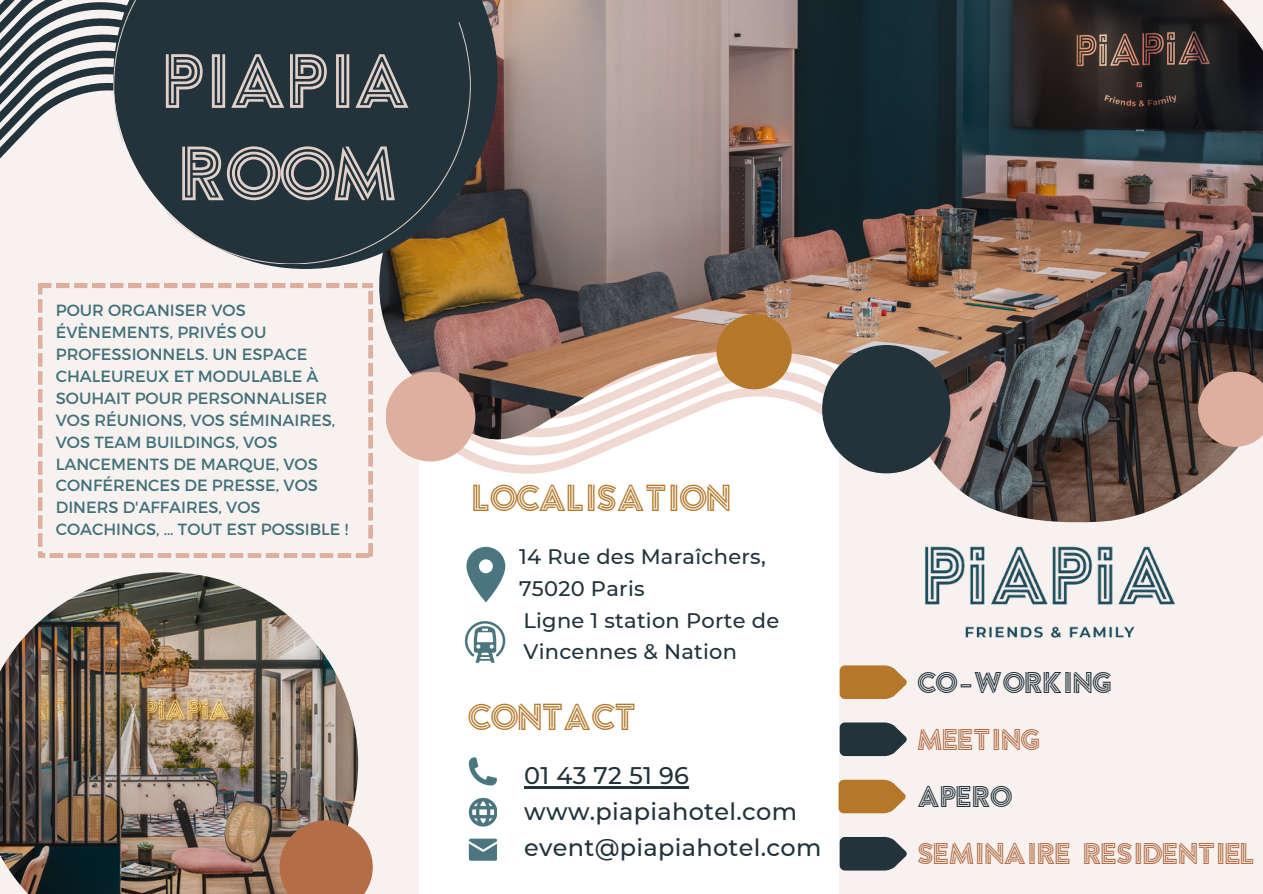
<style>
.page{position:relative;width:1263px;height:894px;background:#fff}
.page>*{position:absolute;margin:0;border:0;box-sizing:border-box;transform-origin:0 0}
.t1{font:76.65px/92.2px "Argon PERSONAL";color:#e1d1c9}
.t2{font:37.5px "Argon PERSONAL";color:#b57729}
.t3{font:30px "Argon PERSONAL";color:#b46d45}
.t4{font:30px "Argon PERSONAL";color:#23333b}
.t5{font:500 24px/36px "Montserrat";letter-spacing:.01em;color:#23333b}
.t6{font:500 21px/31.5px "Montserrat";letter-spacing:.01em;color:#23333b}
.t7{font:16.2px/21.9px "Montserrat";color:#417078}
</style>
<div class="page">
<div style="left:0;top:0;width:418px;height:893px;background:#f7f2f0"></div>
<div style="left:839px;top:0;width:424px;height:893px;background:#f7f2f0"></div>
<img style="left:379px;top:0;width:884px;height:522px">
<div style="left:386px;top:371px;width:89px;height:90px;background:#deae9e;border-radius:50%"></div>
<svg style="left:279px;top:0;width:218px;height:269px;background:#42423b"></svg>
<div style="left:822px;top:345px;width:128px;height:128px;background:#23333b;border-radius:50%"></div>
<svg style="left:1198px;top:371px;width:65px;height:75px;background:#ca9f90"></svg>
<div style="left:717px;top:314px;width:75px;height:75px;background:#b57729;border-radius:50%"></div>
<img style="left:0;top:572px;width:358px;height:321px">
<svg style="left:280px;top:820px;width:93px;height:73px;background:#b57855"></svg>
<img style="left:925px;top:546px;width:251px;height:92px">
<svg style="left:840px;top:665px;width:67px;height:33px;background:#bd8641"></svg>
<svg style="left:840px;top:722px;width:67px;height:33px;background:#3d4b51"></svg>
<svg style="left:838px;top:779px;width:68px;height:34px;background:#be8946"></svg>
<svg style="left:840px;top:837px;width:67px;height:33px;background:#3b4950"></svg>
<svg style="left:466px;top:546px;width:39px;height:56px"></svg>
<svg style="left:469px;top:757px;width:28px;height:28px"></svg>
<svg style="left:469px;top:797px;width:28px;height:28px"></svg>
<svg style="left:469px;top:838px;width:28px;height:22px"></svg>
<svg style="left:465px;top:621px;width:40px;height:41px"></svg>
<svg style="left:38px;top:283px;width:335px;height:274px"></svg>
<svg style="left:0;top:0;width:279px;height:311px"></svg>
<svg style="left:166px;top:22px;width:305px;height:242px;background:#2e3b3f"></svg>
<hr style="left:524px;top:786px;width:165px;height:2px;background:#23333b">
<p class="t1" style="left:165px;top:31px;width:250px">PIAPIA<br>ROOM</p>
<h3 class="t7" style="left:56px;top:298px;width:294px">POUR ORGANISER VOS<br>ÉVÈNEMENTS, PRIVÉS OU<br>PROFESSIONNELS. UN ESPACE<br>CHALEUREUX ET MODULABLE À<br>SOUHAIT POUR PERSONNALISER<br>VOS RÉUNIONS, VOS SÉMINAIRES,<br>VOS TEAM BUILDINGS, VOS<br>LANCEMENTS DE MARQUE, VOS<br>CONFÉRENCES DE PRESSE, VOS<br>DINERS D'AFFAIRES, VOS<br>COACHINGS, … TOUT EST POSSIBLE !</h3>
<p class="t2" style="left:473px;top:473px;width:259px">LOCALISATION</p>
<h3 class="t6" style="left:519px;top:540px;width:248px">14 Rue des Maraîchers,<br>75020 Paris</h3>
<h3 class="t6" style="left:523px;top:604px;width:257px">Ligne 1 station Porte de<br>Vincennes &amp; Nation</h3>
<p class="t2" style="left:469px;top:692px;width:169px">CONTACT</p>
<h3 class="t5" style="left:524px;top:757px;width:274px">01 43 72 51 96 www.piapiahotel.com</h3>
<p class="t5" style="left:524px;top:829px;width:299px">event@piapiahotel.com</p>
<p class="t4" style="left:918px;top:662px;width:196px">CO-WORKING</p>
<h1 class="t3" style="left:918px;top:719px;width:124px">MEETING</h1>
<p class="t4" style="left:918px;top:777px;width:95px">APERO</p>
<h2 class="t3" style="left:918px;top:834px;width:338px">SEMINAIRE RESIDENTIEL</h2>
</div>
